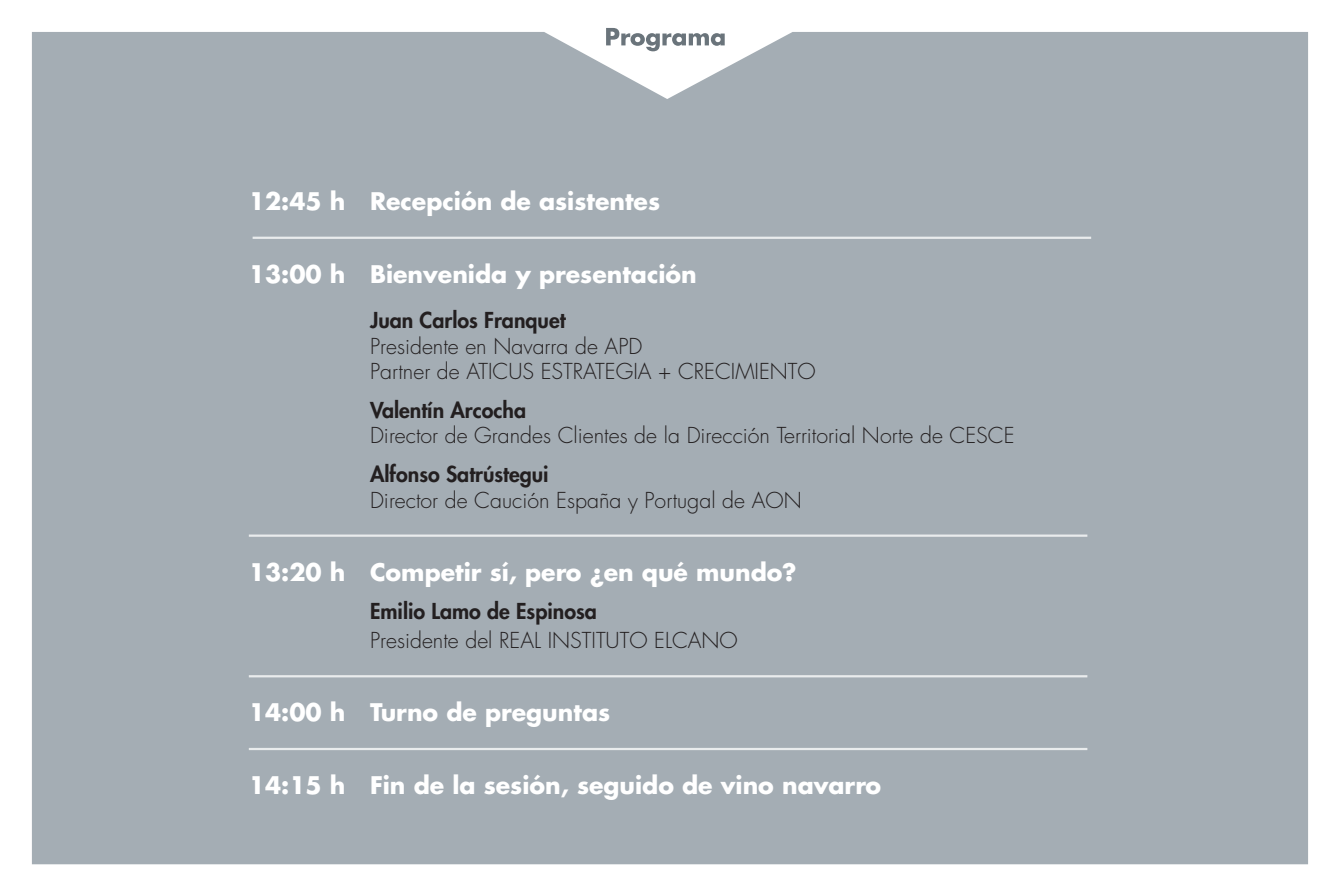
<style>
.page{position:relative;width:1340px;height:893px;background:#fff}
.page>*{position:absolute;margin:0;border:0;box-sizing:border-box;transform-origin:0 0}
.t1{font:700 23.62px "Futura";color:#fff}
.t2{font:300 21.38px/25.7px "Futura";color:#231f20}
.t3{font:800 21.38px "Futura";color:#231f20}
.s1{font-weight:800}
</style>
<div class="page">
<div style="left:32px;top:32px;width:1275px;height:832px;background:#a4adb4"></div>
<svg style="left:606px;top:28px;width:118px;height:23px"></svg>
<hr style="left:252px;top:237px;width:839px;height:2px;background:#fff">
<hr style="left:249px;top:534px;width:838px;height:3px;background:#fff">
<hr style="left:249px;top:675px;width:838px;height:2px;background:#fff">
<hr style="left:249px;top:748px;width:838px;height:2px;background:#fff">
<p class="t1" style="left:249px;top:185px;width:413px">12:45 h Recepción de asistentes</p>
<p class="t1" style="left:249px;top:258px;width:449px">13:00 h Bienvenida y presentación</p>
<p class="t3" style="left:370px;top:306px;width:197px">Juan Carlos Franquet</p>
<p class="t2" style="left:370px;top:333px;width:447px">Presidente en Navarra de APD<br>Partner de ATICUS ESTRATEGIA + CRECIMIENTO</p>
<p class="t2" style="left:370px;top:397px;width:646px"><span class="s1">Valentín Arcocha<br></span>Director de Grandes Clientes de la Dirección Territorial Norte de CESCE</p>
<p class="t2" style="left:370px;top:461px;width:433px"><span class="s1">Alfonso Satrústegui<br></span>Director de Caución España y Portugal de AON</p>
<p class="t1" style="left:249px;top:555px;width:549px">13:20 h Competir sí, pero ¿en qué mundo?</p>
<p class="t3" style="left:370px;top:597px;width:228px">Emilio Lamo de Espinosa</p>
<p class="t2" style="left:370px;top:627px;width:369px">Presidente del REAL INSTITUTO ELCANO</p>
<p class="t1" style="left:249px;top:695px;width:363px">14:00 h Turno de preguntas</p>
<p class="t1" style="left:249px;top:768px;width:634px">14:15 h Fin de la sesión, seguido de vino navarro</p>
</div>
